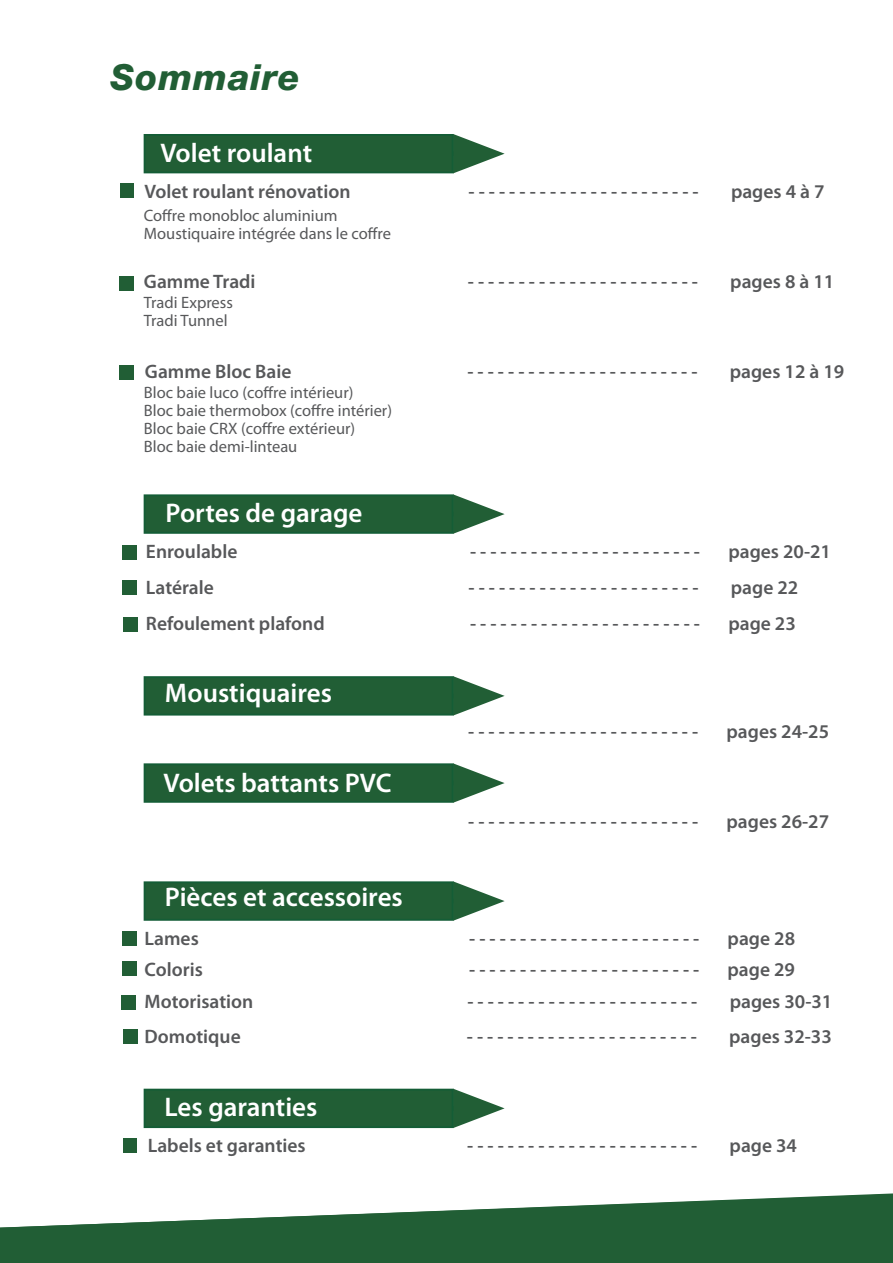
<style>
.page{position:relative;width:893px;height:1263px;background:#fff}
.page>*{position:absolute;margin:0;border:0;box-sizing:border-box;transform-origin:0 0}
.t1{font:italic 800 36px "Helvetica Neue";letter-spacing:.025em;color:#215e35}
.t2{font:600 27px "Myriad Pro";color:#fff}
.t3{font:600 19.5px "Myriad Pro";color:#57585a}
.t4{font:16.5px "Myriad Pro";color:#57585a}
</style>
<div class="page">
<svg style="left:454px;top:1089px;width:51px;height:39px"></svg>
<div style="left:144px;top:1089px;width:310px;height:39px;background:#215e35;border:2px solid #145d36"></div>
<svg style="left:147px;top:676px;width:358px;height:40px"></svg>
<div style="left:144px;top:676px;width:310px;height:39px;background:#215e35;border:2px solid #145d36"></div>
<svg style="left:454px;top:494px;width:51px;height:40px"></svg>
<div style="left:144px;top:494px;width:310px;height:40px;background:#215e35;border:2px solid #145d36"></div>
<svg style="left:0;top:1193px;width:893px;height:70px;fill:#215e35"></svg>
<svg style="left:0;top:1194px;width:893px;height:67px;fill:#215e35"></svg>
<svg style="left:454px;top:134px;width:51px;height:39px"></svg>
<div style="left:144px;top:134px;width:310px;height:39px;background:#215e35;border:2px solid #145d36"></div>
<div style="left:120px;top:184px;width:14px;height:14px;background:#215e35"></div>
<div style="left:122px;top:545px;width:14px;height:14px;background:#215e35"></div>
<div style="left:123px;top:618px;width:15px;height:14px;background:#215e35"></div>
<div style="left:122px;top:580px;width:14px;height:14px;background:#215e35"></div>
<div style="left:119px;top:276px;width:15px;height:14px;background:#215e35"></div>
<div style="left:121px;top:995px;width:15px;height:14px;background:#215e35"></div>
<div style="left:122px;top:931px;width:15px;height:14px;background:#215e35"></div>
<div style="left:119px;top:365px;width:15px;height:14px;background:#215e35"></div>
<div style="left:123px;top:1138px;width:14px;height:14px;background:#215e35"></div>
<svg style="left:454px;top:881px;width:51px;height:40px"></svg>
<div style="left:144px;top:881px;width:310px;height:40px;background:#215e35;border:2px solid #145d36"></div>
<svg style="left:454px;top:763px;width:51px;height:40px"></svg>
<div style="left:144px;top:763px;width:310px;height:40px;background:#215e35;border:2px solid #145d36"></div>
<div style="left:122px;top:962px;width:14px;height:14px;background:#215e35"></div>
<div style="left:123px;top:1029px;width:15px;height:14px;background:#215e35"></div>
<p class="t1" style="left:111px;top:56px;width:191px">Sommaire</p>
<p class="t2" style="left:160px;top:136px;width:153px">Volet roulant</p>
<p class="t3" style="left:145px;top:179px;width:208px">Volet roulant rénovation</p>
<p class="t3" style="left:469px;top:179px;width:232px">- - - - - - - - - - - - - - - - - - - - - - -</p>
<p class="t3" style="left:731px;top:179px;width:95px">pages 4 à 7</p>
<p class="t4" style="left:144px;top:205px;width:195px">Coffre monobloc aluminium</p>
<p class="t4" style="left:144px;top:223px;width:249px">Moustiquaire intégrée dans le coffre</p>
<p class="t3" style="left:144px;top:269px;width:113px">Gamme Tradi</p>
<p class="t3" style="left:468px;top:269px;width:232px">- - - - - - - - - - - - - - - - - - - - - - -</p>
<p class="t3" style="left:730px;top:269px;width:106px">pages 8 à 11</p>
<p class="t4" style="left:144px;top:292px;width:91px">Tradi Express</p>
<p class="t4" style="left:144px;top:310px;width:85px">Tradi Tunnel</p>
<p class="t3" style="left:145px;top:359px;width:148px">Gamme Bloc Baie</p>
<p class="t3" style="left:467px;top:359px;width:232px">- - - - - - - - - - - - - - - - - - - - - - -</p>
<p class="t3" style="left:730px;top:359px;width:116px">pages 12 à 19</p>
<p class="t4" style="left:144px;top:382px;width:211px">Bloc baie luco (coffre intérieur)</p>
<p class="t4" style="left:144px;top:400px;width:250px">Bloc baie thermobox (coffre intérier)</p>
<p class="t4" style="left:144px;top:418px;width:213px">Bloc baie CRX (coffre extérieur)</p>
<p class="t4" style="left:144px;top:436px;width:155px">Bloc baie demi-linteau</p>
<p class="t2" style="left:166px;top:496px;width:198px">Portes de garage</p>
<p class="t3" style="left:146px;top:539px;width:93px">Enroulable</p>
<p class="t3" style="left:470px;top:539px;width:232px">- - - - - - - - - - - - - - - - - - - - - - -</p>
<p class="t3" style="left:728px;top:539px;width:104px">pages 20-21</p>
<p class="t3" style="left:146px;top:575px;width:69px">Latérale</p>
<p class="t3" style="left:468px;top:575px;width:232px">- - - - - - - - - - - - - - - - - - - - - - -</p>
<p class="t3" style="left:731px;top:575px;width:69px">page 22</p>
<p class="t3" style="left:146px;top:611px;width:180px">Refoulement plafond</p>
<p class="t3" style="left:470px;top:611px;width:232px">- - - - - - - - - - - - - - - - - - - - - - -</p>
<p class="t3" style="left:728px;top:611px;width:69px">page 23</p>
<p class="t2" style="left:165px;top:676px;width:168px">Moustiquaires</p>
<p class="t2" style="left:164px;top:766px;width:230px">Volets battants PVC</p>
<p class="t2" style="left:165px;top:880px;width:239px">Pièces et accessoires</p>
<p class="t3" style="left:468px;top:719px;width:232px">- - - - - - - - - - - - - - - - - - - - - - -</p>
<p class="t3" style="left:726px;top:719px;width:104px">pages 24-25</p>
<p class="t3" style="left:468px;top:809px;width:232px">- - - - - - - - - - - - - - - - - - - - - - -</p>
<p class="t3" style="left:726px;top:809px;width:104px">pages 26-27</p>
<p class="t3" style="left:145px;top:926px;width:56px">Lames</p>
<p class="t3" style="left:469px;top:926px;width:232px">- - - - - - - - - - - - - - - - - - - - - - -</p>
<p class="t3" style="left:728px;top:926px;width:69px">page 28</p>
<p class="t3" style="left:145px;top:956px;width:60px">Coloris</p>
<p class="t3" style="left:469px;top:956px;width:232px">- - - - - - - - - - - - - - - - - - - - - - -</p>
<p class="t3" style="left:728px;top:956px;width:69px">page 29</p>
<p class="t3" style="left:145px;top:989px;width:110px">Motorisation</p>
<p class="t3" style="left:467px;top:989px;width:232px">- - - - - - - - - - - - - - - - - - - - - - -</p>
<p class="t3" style="left:730px;top:989px;width:104px">pages 30-31</p>
<p class="t3" style="left:145px;top:1024px;width:98px">Domotique</p>
<p class="t3" style="left:467px;top:1024px;width:232px">- - - - - - - - - - - - - - - - - - - - - - -</p>
<p class="t3" style="left:729px;top:1024px;width:104px">pages 32-33</p>
<p class="t2" style="left:165px;top:1090px;width:154px">Les garanties</p>
<p class="t3" style="left:148px;top:1133px;width:159px">Labels et garanties</p>
<p class="t3" style="left:467px;top:1133px;width:232px">- - - - - - - - - - - - - - - - - - - - - - -</p>
<p class="t3" style="left:730px;top:1133px;width:69px">page 34</p>
</div>
